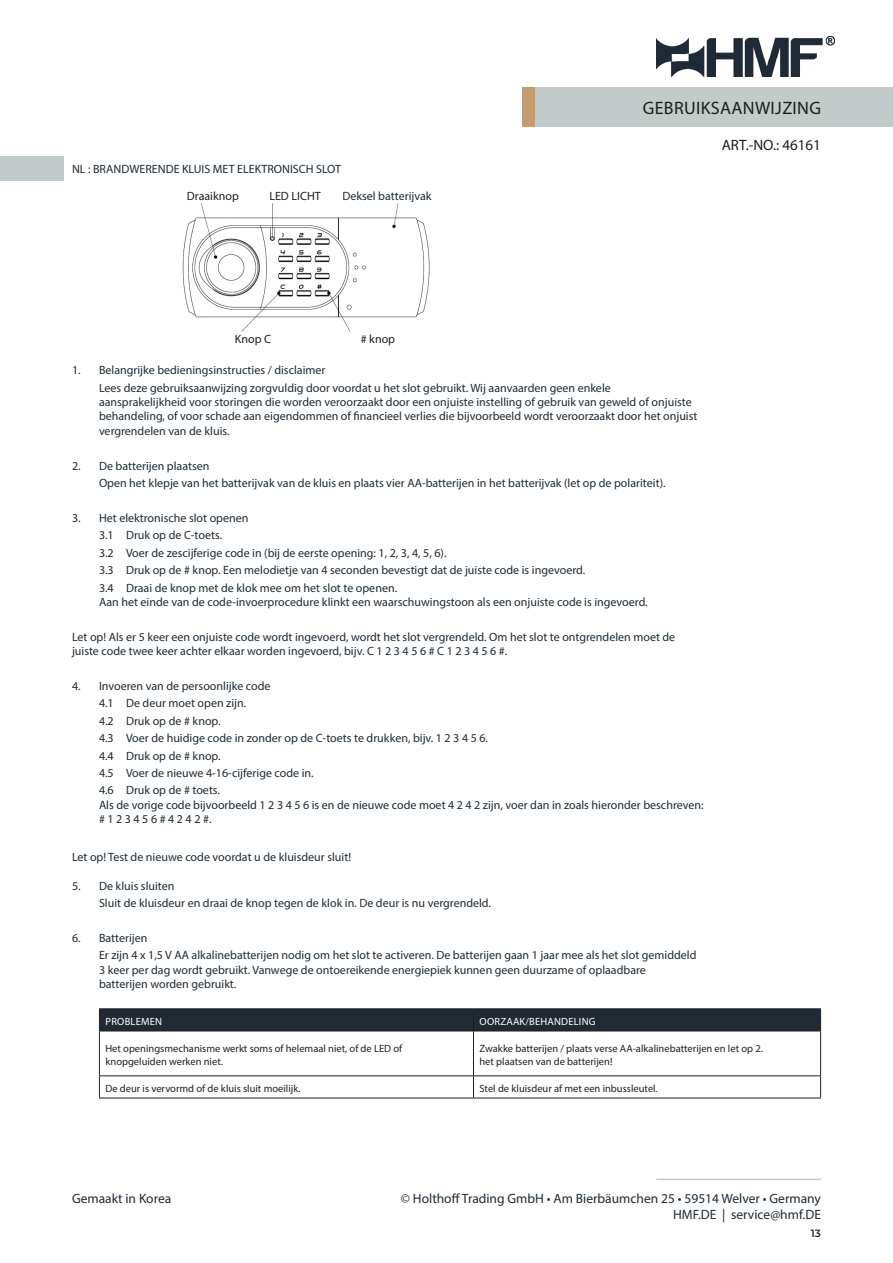
<style>
.page{position:relative;width:893px;height:1263px;background:#fff}
.page>*{position:absolute;margin:0;border:0;box-sizing:border-box;transform-origin:0 0}
.t1{font:18px "Myriad Pro";letter-spacing:.02em;color:#1c201c}
.t2{font:15px "Myriad Pro";color:#1c201c}
.t3{font:13.5px/16.2px "Myriad Pro";color:#1e2b35;text-align:right}
.t4{font:12px/14.4px "Myriad Pro";color:#1e2b35}
.t5{font:12px/14.4px "Myriad Pro";color:#1b2a34}
.t6{font:12px "Myriad Pro";color:#1c201c}
.t7{font:10.5px/12.6px "Myriad Pro";color:#231f20}
.t8{font:10.5px "Myriad Pro";letter-spacing:.02em;color:#fff}
.t9{font:600 10.5px "Montserrat";color:#1e2b35}
</style>
<div class="page">
<div style="left:534px;top:87px;width:359px;height:39px;background:#c2cbca"></div>
<div style="left:522px;top:87px;width:12px;height:39px;background:#c59c6e"></div>
<img style="left:656px;top:36px;width:178px;height:40px">
<hr style="left:656px;top:1178px;width:165px;height:2px;background:#c2cbca">
<div style="left:0;top:156px;width:63px;height:25px;background:#c2cbca"></div>
<img style="left:182px;top:203px;width:248px;height:129px">
<hr style="left:99px;top:1031px;width:1px;height:44px;background:#231f20">
<hr style="left:99px;top:1075px;width:374px;height:1px;background:#231f20">
<svg style="left:99px;top:1076px;width:1px;height:22px"></svg>
<hr style="left:99px;top:1098px;width:374px;height:1px;background:#231f20">
<hr style="left:473px;top:1031px;width:1px;height:44px;background:#231f20">
<hr style="left:820px;top:1031px;width:1px;height:44px;background:#231f20">
<hr style="left:473px;top:1075px;width:348px;height:1px;background:#231f20">
<svg style="left:473px;top:1076px;width:1px;height:22px"></svg>
<svg style="left:820px;top:1076px;width:1px;height:22px"></svg>
<hr style="left:473px;top:1098px;width:348px;height:1px;background:#231f20">
<hr style="left:473px;top:1008px;width:348px;height:1px;background:#231f20">
<hr style="left:99px;top:1008px;width:374px;height:1px;background:#231f20">
<div style="left:99px;top:1009px;width:722px;height:22px;background:#202a35"></div>
<hr style="left:99px;top:1030px;width:374px;height:1px;background:#231f20">
<p class="t4" style="left:72px;top:161px;width:271px">NL : BRANDWERENDE KLUIS MET ELEKTRONISCH SLOT</p>
<p class="t6" style="left:187px;top:189px;width:54px">Draaiknop</p>
<p class="t6" style="left:269px;top:189px;width:53px">LED LICHT</p>
<p class="t4" style="left:342px;top:189px;width:91px">Deksel batterijvak</p>
<p class="t6" style="left:235px;top:332px;width:38px">Knop C</p>
<p class="t6" style="left:361px;top:332px;width:36px"># knop</p>
<h1 class="t1" style="left:643px;top:97px;width:180px">GEBRUIKSAANWIJZING</h1>
<p class="t2" style="left:722px;top:135px;width:101px">ART.-NO.: 46161</p>
<p class="t4" style="left:72px;top:363px;width:255px">1. Belangrijke bedieningsinstructies / disclaimer</p>
<p class="t4" style="left:99px;top:380px;width:600px">Lees deze gebruiksaanwijzing zorgvuldig door voordat u het slot gebruikt. Wij aanvaarden geen enkele aansprakelijkheid voor storingen die worden veroorzaakt door een onjuiste instelling of gebruik van geweld of onjuiste behandeling, of voor schade aan eigendommen of financieel verlies die bijvoorbeeld wordt veroorzaakt door het onjuist vergrendelen van de kluis.</p>
<p class="t4" style="left:72px;top:458px;width:139px">2. De batterijen plaatsen</p>
<p class="t4" style="left:99px;top:476px;width:568px">Open het klepje van het batterijvak van de kluis en plaats vier AA-batterijen in het batterijvak (let op de polariteit).</p>
<p class="t4" style="left:72px;top:510px;width:178px">3. Het elektronische slot openen</p>
<p class="t4" style="left:99px;top:528px;width:125px">3.1 Druk op de C-toets.</p>
<p class="t4" style="left:99px;top:545px;width:349px">3.2 Voer de zescijferige code in (bij de eerste opening: 1, 2, 3, 4, 5, 6).</p>
<p class="t4" style="left:99px;top:563px;width:488px">3.3 Druk op de # knop. Een melodietje van 4 seconden bevestigt dat de juiste code is ingevoerd.</p>
<p class="t4" style="left:99px;top:580px;width:300px">3.4 Draai de knop met de klok mee om het slot te openen.</p>
<p class="t4" style="left:99px;top:594px;width:550px">Aan het einde van de code-invoerprocedure klinkt een waarschuwingstoon als een onjuiste code is ingevoerd.</p>
<p class="t4" style="left:72px;top:629px;width:605px">Let op! Als er 5 keer een onjuiste code wordt ingevoerd, wordt het slot vergrendeld. Om het slot te ontgrendelen moet de juiste code twee keer achter elkaar worden ingevoerd, bijv. C 1 2 3 4 5 6 # C 1 2 3 4 5 6 #.</p>
<p class="t4" style="left:72px;top:678px;width:200px">4. Invoeren van de persoonlijke code</p>
<p class="t4" style="left:99px;top:696px;width:149px">4.1 De deur moet open zijn.</p>
<p class="t4" style="left:99px;top:713px;width:123px">4.2 Druk op de # knop.</p>
<p class="t4" style="left:99px;top:731px;width:391px">4.3 Voer de huidige code in zonder op de C-toets te drukken, bijv. 1 2 3 4 5 6.</p>
<p class="t4" style="left:99px;top:748px;width:123px">4.4 Druk op de # knop.</p>
<p class="t4" style="left:99px;top:765px;width:216px">4.5 Voer de nieuwe 4-16-cijferige code in.</p>
<p class="t4" style="left:99px;top:783px;width:123px">4.6 Druk op de # toets.</p>
<p class="t5" style="left:99px;top:797px;width:606px">Als de vorige code bijvoorbeeld 1 2 3 4 5 6 is en de nieuwe code moet 4 2 4 2 zijn, voer dan in zoals hieronder beschreven: # 1 2 3 4 5 6 # 4 2 4 2 #.</p>
<p class="t4" style="left:72px;top:849px;width:281px">Let op! Test de nieuwe code voordat u de kluisdeur sluit!</p>
<p class="t4" style="left:72px;top:878px;width:104px">5. De kluis sluiten</p>
<p class="t4" style="left:99px;top:896px;width:394px">Sluit de kluisdeur en draai de knop tegen de klok in. De deur is nu vergrendeld.</p>
<p class="t4" style="left:72px;top:930px;width:77px">6. Batterijen</p>
<p class="t4" style="left:99px;top:948px;width:599px">Er zijn 4 x 1,5 V AA alkalinebatterijen nodig om het slot te activeren. De batterijen gaan 1 jaar mee als het slot gemiddeld<br>3 keer per dag wordt gebruikt. Vanwege de ontoereikende energiepiek kunnen geen duurzame of oplaadbare batterijen worden gebruikt.</p>
<p class="t8" style="left:106px;top:1015px;width:58px">PROBLEMEN</p>
<p class="t8" style="left:480px;top:1015px;width:117px">OORZAAK/BEHANDELING</p>
<p class="t7" style="left:105px;top:1042px;width:298px">Het openingsmechanisme werkt soms of helemaal niet, of de LED of knopgeluiden werken niet.</p>
<p class="t7" style="left:479px;top:1042px;width:285px">Zwakke batterijen / plaats verse AA-alkalinebatterijen en let op 2. het plaatsen van de batterijen!</p>
<p class="t7" style="left:105px;top:1082px;width:197px">De deur is vervormd of de kluis sluit moeilijk.</p>
<p class="t7" style="left:479px;top:1082px;width:180px">Stel de kluisdeur af met een inbussleutel.</p>
<p class="t3" style="left:72px;top:1190px;width:101px">Gemaakt in Korea</p>
<p class="t3" style="left:401px;top:1190px;width:422px">© Holthoff Trading GmbH • Am Bierbäumchen 25 • 59514 Welver • Germany<br>HMF.DE | service@hmf.DE</p>
<p class="t9" style="left:811px;top:1226px;width:12px">13</p>
</div>
